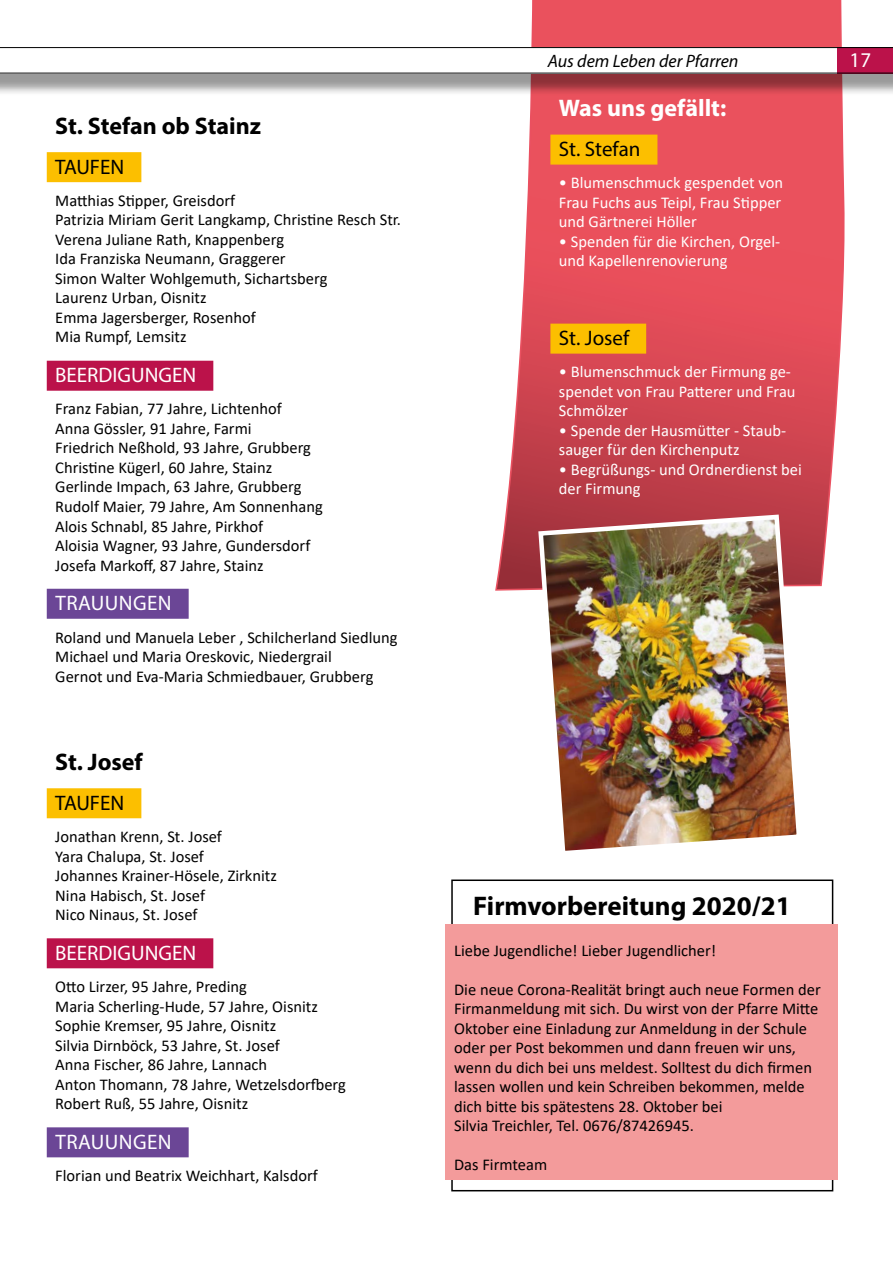
<style>
.page{position:relative;width:893px;height:1263px;background:#fff}
.page>*{position:absolute;margin:0;border:0;box-sizing:border-box;transform-origin:0 0}
.t1{font:700 27px "Myriad Pro";color:#000}
.t2{font:700 24px "Myriad Pro";color:#000}
.t3{font:700 24px "Myriad Pro";color:#fff}
.t4{font:21px "Myriad Pro";color:#000}
.t5{font:21px "Myriad Pro";color:#fff}
.t6{font:21px "Myriad Pro";letter-spacing:.02em;color:#fff}
.t7{font:italic 18px "Myriad";color:#000}
.t8{font:16.5px/19.5px "Calibri";color:#000}
.t9{font:16.5px/19.5px "Calibri";color:#fff}
</style>
<div class="page">
<svg style="left:495px;top:0;width:350px;height:591px;background:#df5d68"></svg>
<div style="left:0;top:56px;width:893px;height:41px;background:#000;opacity:.4"></div>
<svg style="left:0;top:47px;width:838px;height:26px"></svg>
<div style="left:838px;top:47px;width:55px;height:26px;background:#bb124a"></div>
<div style="left:550px;top:135px;width:107px;height:30px;background:#fcbf00"></div>
<div style="left:550px;top:324px;width:96px;height:30px;background:#fcbf00"></div>
<img style="left:536px;top:512px;width:268px;height:339px">
<div style="left:47px;top:152px;width:94px;height:30px;background:#fcbf00"></div>
<div style="left:47px;top:361px;width:166px;height:30px;background:#bb124a"></div>
<div style="left:47px;top:589px;width:142px;height:30px;background:#6b4696"></div>
<div style="left:47px;top:788px;width:94px;height:30px;background:#fcbf00"></div>
<div style="left:47px;top:938px;width:166px;height:30px;background:#bb124a"></div>
<div style="left:47px;top:1127px;width:142px;height:30px;background:#6b4696"></div>
<div style="left:451px;top:879px;width:382px;height:312px;border:2px solid #000"></div>
<div style="left:446px;top:924px;width:392px;height:255px;background:#f39b9b"></div>
<h2 class="t2" style="left:55px;top:110px;width:207px">St. Stefan ob Stainz</h2>
<p class="t4" style="left:55px;top:154px;width:71px">TAUFEN</p>
<p class="t8" style="left:55px;top:190px;width:347px">Matthias Stipper, Greisdorf<br>Patrizia Miriam Gerit Langkamp, Christine Resch Str.<br>Verena Juliane Rath, Knappenberg<br>Ida Franziska Neumann, Graggerer<br>Simon Walter Wohlgemuth, Sichartsberg<br>Laurenz Urban, Oisnitz<br>Emma Jagersberger, Rosenhof<br>Mia Rumpf, Lemsitz</p>
<p class="t5" style="left:55px;top:362px;width:143px">BEERDIGUNGEN</p>
<p class="t8" style="left:55px;top:399px;width:269px">Franz Fabian, 77 Jahre, Lichtenhof<br>Anna Gössler, 91 Jahre, Farmi<br>Friedrich Neßhold, 93 Jahre, Grubberg Christine Kügerl, 60 Jahre, Stainz Gerlinde Impach, 63 Jahre, Grubberg Rudolf Maier, 79 Jahre, Am Sonnenhang Alois Schnabl, 85 Jahre, Pirkhof<br>Aloisia Wagner, 93 Jahre, Gundersdorf Josefa Markoff, 87 Jahre, Stainz</p>
<p class="t6" style="left:55px;top:590px;width:118px">TRAUUNGEN</p>
<p class="t8" style="left:55px;top:627px;width:344px">Roland und Manuela Leber , Schilcherland Siedlung<br>Michael und Maria Oreskovic, Niedergrail<br>Gernot und Eva-Maria Schmiedbauer, Grubberg</p>
<h2 class="t2" style="left:55px;top:746px;width:89px">St. Josef</h2>
<p class="t4" style="left:55px;top:790px;width:71px">TAUFEN</p>
<p class="t8" style="left:55px;top:826px;width:223px">Jonathan Krenn, St. Josef<br>Yara Chalupa, St. Josef<br>Johannes Krainer-Hösele, Zirknitz<br>Nina Habisch, St. Josef<br>Nico Ninaus, St. Josef</p>
<p class="t5" style="left:55px;top:940px;width:143px">BEERDIGUNGEN</p>
<p class="t8" style="left:55px;top:976px;width:292px">Otto Lirzer, 95 Jahre, Preding<br>Maria Scherling-Hude, 57 Jahre, Oisnitz Sophie Kremser, 95 Jahre, Oisnitz<br>Silvia Dirnböck, 53 Jahre, St. Josef<br>Anna Fischer, 86 Jahre, Lannach<br>Anton Thomann, 78 Jahre, Wetzelsdorfberg Robert Ruß, 55 Jahre, Oisnitz</p>
<p class="t6" style="left:55px;top:1129px;width:118px">TRAUUNGEN</p>
<p class="t8" style="left:55px;top:1165px;width:264px">Florian und Beatrix Weichhart, Kalsdorf</p>
<p class="t7" style="left:548px;top:52px;width:192px">Aus dem Leben der Pfarren</p>
<p class="t5" style="left:850px;top:47px;width:23px">17</p>
<h2 class="t3" style="left:559px;top:93px;width:169px">Was uns gefällt:</h2>
<p class="t4" style="left:559px;top:136px;width:83px">St. Stefan</p>
<p class="t9" style="left:559px;top:173px;width:226px;text-align:justify">• Blumenschmuck gespendet von Frau Fuchs aus Teipl, Frau Stipper und Gärtnerei Höller</p>
<p class="t9" style="left:559px;top:231px;width:223px">• Spenden für die Kirchen, Orgel&shy;und Kapellenrenovierung</p>
<p class="t4" style="left:559px;top:325px;width:72px">St. Josef</p>
<p class="t9" style="left:559px;top:362px;width:238px">• Blumenschmuck der Firmung ge&shy;spendet von Frau Patterer und Frau<br>Schmölzer</p>
<p class="t9" style="left:559px;top:420px;width:229px">• Spende der Hausmütter - Staub&shy;sauger für den Kirchenputz</p>
<p class="t9" style="left:559px;top:459px;width:245px">• Begrüßungs- und Ordnerdienst bei der Firmung</p>
<h1 class="t1" style="left:473px;top:889px;width:319px">Firmvorbereitung 2020/21</h1>
<p class="t8" style="left:454px;top:940px;width:264px">Liebe Jugendliche! Lieber Jugendlicher!</p>
<p class="t8" style="left:454px;top:979px;width:368px">Die neue Corona-Realität bringt auch neue Formen der Firmanmeldung mit sich. Du wirst von der Pfarre Mitte Oktober eine Einladung zur Anmeldung in der Schule oder per Post bekommen und dann freuen wir uns, wenn du dich bei uns meldest. Solltest du dich firmen lassen wollen und kein Schreiben bekommen, melde dich bitte bis spätestens 28. Oktober bei<br>Silvia Treichler, Tel. 0676/87426945.</p>
<p class="t8" style="left:454px;top:1155px;width:95px">Das Firmteam</p>
</div>
